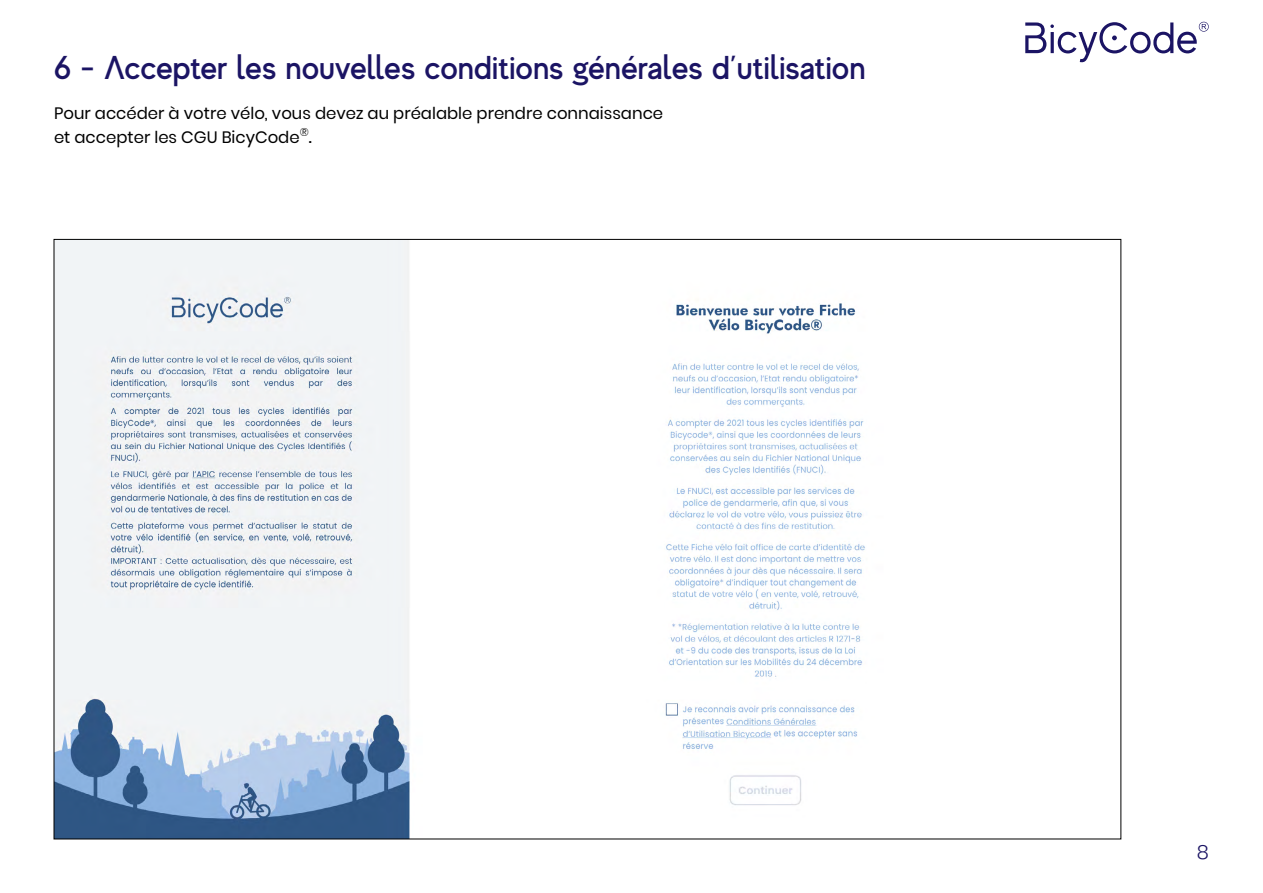
<style>
.page{position:relative;width:1263px;height:893px;background:#fff}
.page>*{position:absolute;margin:0;border:0;box-sizing:border-box;transform-origin:0 0}
.t1{font:500 33px "MADE Evolve Sans EVO";letter-spacing:-.005em;color:#1b1464}
.t2{font:300 19.5px "Poppins";color:#1b1464}
.t3{font:16.5px/23.4px "Poppins";color:#000}
.s1{font-size:18px}
</style>
<div class="page">
<svg style="left:1025px;top:22px;width:184px;height:41px"></svg>
<img style="left:56px;top:241px;width:809px;height:596px">
<h1 class="t1" style="left:54px;top:47px;width:813px">6 - Accepter les nouvelles conditions générales d’utilisation</h1>
<p class="t3" style="left:54px;top:102px;width:611px">Pour accéder à votre vélo, vous devez au préalable prendre connaissance et accepter les CGU BicyCode<sup>®</sup><span class="s1">.</span></p>
<p class="t2" style="left:1197px;top:841px;width:14px">8</p>
</div>
